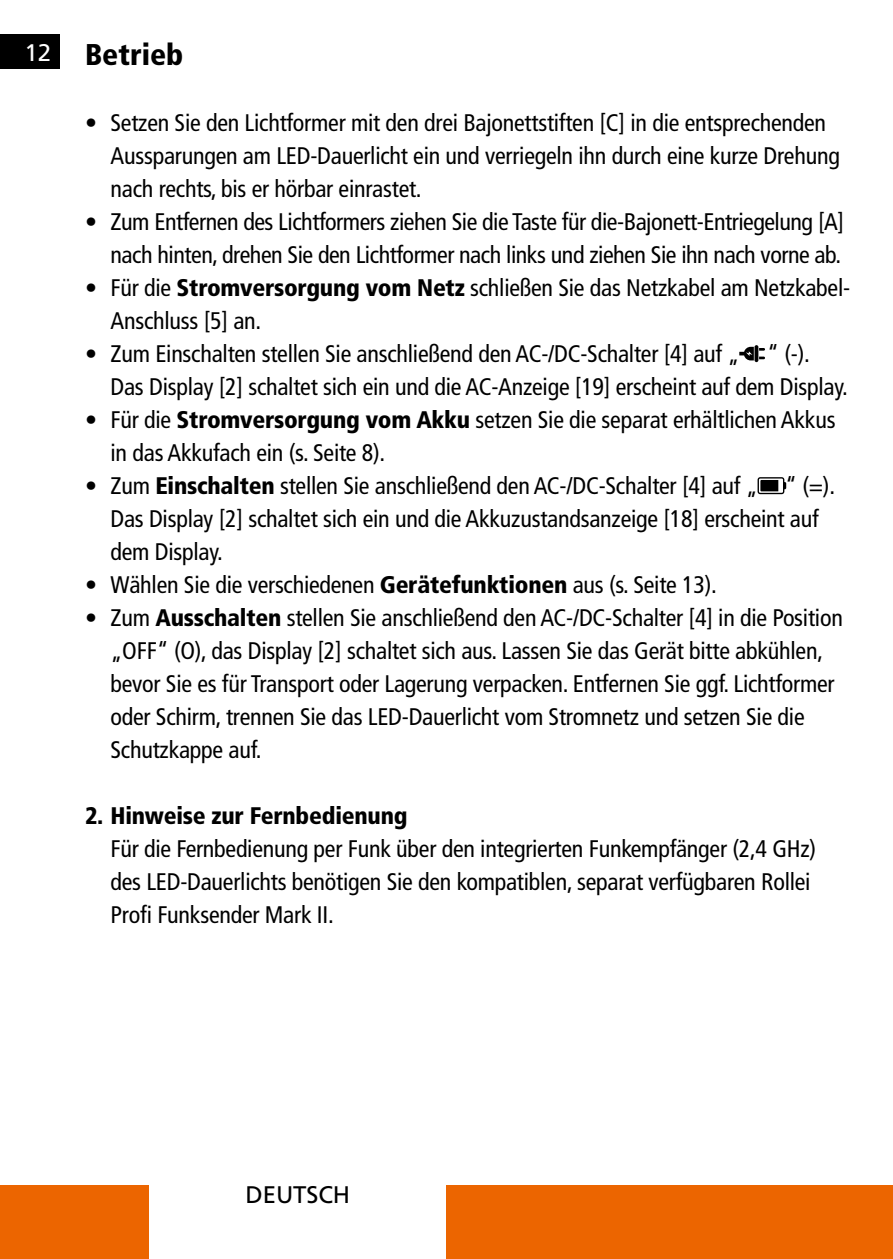
<style>
.page{position:relative;width:893px;height:1259px;background:#fff}
.page>*{position:absolute;margin:0;border:0;box-sizing:border-box;transform-origin:0 0}
.t1{font:900 condensed 30px "Frutiger LT";color:#000}
.t2{font:condensed 24px/33px "Frutiger LT";letter-spacing:-.01em;color:#000}
.t3{font:900 condensed 24px "Frutiger LT";letter-spacing:-.01em;color:#000}
.t4{font:24px "Frutiger LT";letter-spacing:-.005em;color:#000}
.t5{font:24px "Frutiger LT";color:#fff}
.s1{font-weight:900}
</style>
<div class="page">
<div style="left:0;top:35px;width:60px;height:34px;background:#000"></div>
<div style="left:446px;top:1184px;width:447px;height:75px;background:#ec6500"></div>
<div style="left:0;top:1184px;width:149px;height:75px;background:#ec6500"></div>
<svg style="left:754px;top:345px;width:4px;height:17px"></svg>
<svg style="left:739px;top:347px;width:26px;height:13px"></svg>
<svg style="left:758px;top:477px;width:28px;height:17px"></svg>
<p class="t5" style="left:24px;top:38px;width:28px">12</p>
<p class="t1" style="left:85px;top:37px;width:100px">Betrieb</p>
<p class="t2" style="left:111px;top:106px;width:731px;text-indent:-26px">• Setzen Sie den Lichtformer mit den drei Bajonettstiften [C] in die entsprechenden<br>Aussparungen am LED-Dauerlicht ein und verriegeln ihn durch eine kurze Drehung nach rechts, bis er hörbar einrastet.</p>
<p class="t2" style="left:85px;top:205px;width:761px;text-align:right">• Zum Entfernen des Lichtformers ziehen Sie die Taste für die-Bajonett-Entriegelung [A] nach hinten, drehen Sie den Lichtformer nach links und ziehen Sie ihn nach vorne ab.</p>
<p class="t2" style="left:111px;top:271px;width:741px;text-indent:-26px">• Für die <span class="s1">Stromversorgung vom Netz</span> schließen Sie das Netzkabel am Netzkabel-<br>Anschluss [5] an.</p>
<p class="t2" style="left:111px;top:337px;width:735px;text-indent:-26px">• Zum Einschalten stellen Sie anschließend den AC-/DC-Schalter [4] auf „ “ (-).<br>Das Display [2] schaltet sich ein und die AC-Anzeige [19] erscheint auf dem Display.</p>
<p class="t2" style="left:111px;top:403px;width:726px;text-indent:-26px">• Für die <span class="s1">Stromversorgung vom Akku</span> setzen Sie die separat erhältlichen Akkus in das Akkufach ein (s. Seite 8).</p>
<p class="t2" style="left:111px;top:469px;width:723px;text-indent:-26px">• Zum <span class="s1">Einschalten</span> stellen Sie anschließend den AC-/DC-Schalter [4] auf „ “ (=).<br>Das Display [2] schaltet sich ein und die Akkuzustandsanzeige [18] erscheint auf dem Display.</p>
<p class="t2" style="left:85px;top:568px;width:630px">• Wählen Sie die verschiedenen <span class="s1">Gerätefunktionen</span> aus (s. Seite 13).</p>
<p class="t2" style="left:111px;top:601px;width:734px;text-indent:-26px">• Zum <span class="s1">Ausschalten</span> stellen Sie anschließend den AC-/DC-Schalter [4] in die Position „OFF“ (O), das Display [2] schaltet sich aus. Lassen Sie das Gerät bitte abkühlen, bevor Sie es für Transport oder Lagerung verpacken. Entfernen Sie ggf. Lichtformer oder Schirm, trennen Sie das LED-Dauerlicht vom Stromnetz und setzen Sie die Schutzkappe auf.</p>
<p class="t3" style="left:85px;top:801px;width:324px">2. Hinweise zur Fernbedienung</p>
<p class="t2" style="left:111px;top:832px;width:707px">Für die Fernbedienung per Funk über den integrierten Funkempfänger (2,4 GHz) des LED-Dauerlichts benötigen Sie den kompatiblen, separat verfügbaren Rollei<br>Profi Funksender Mark II.</p>
<p class="t4" style="left:246px;top:1180px;width:106px">DEUTSCH</p>
</div>
